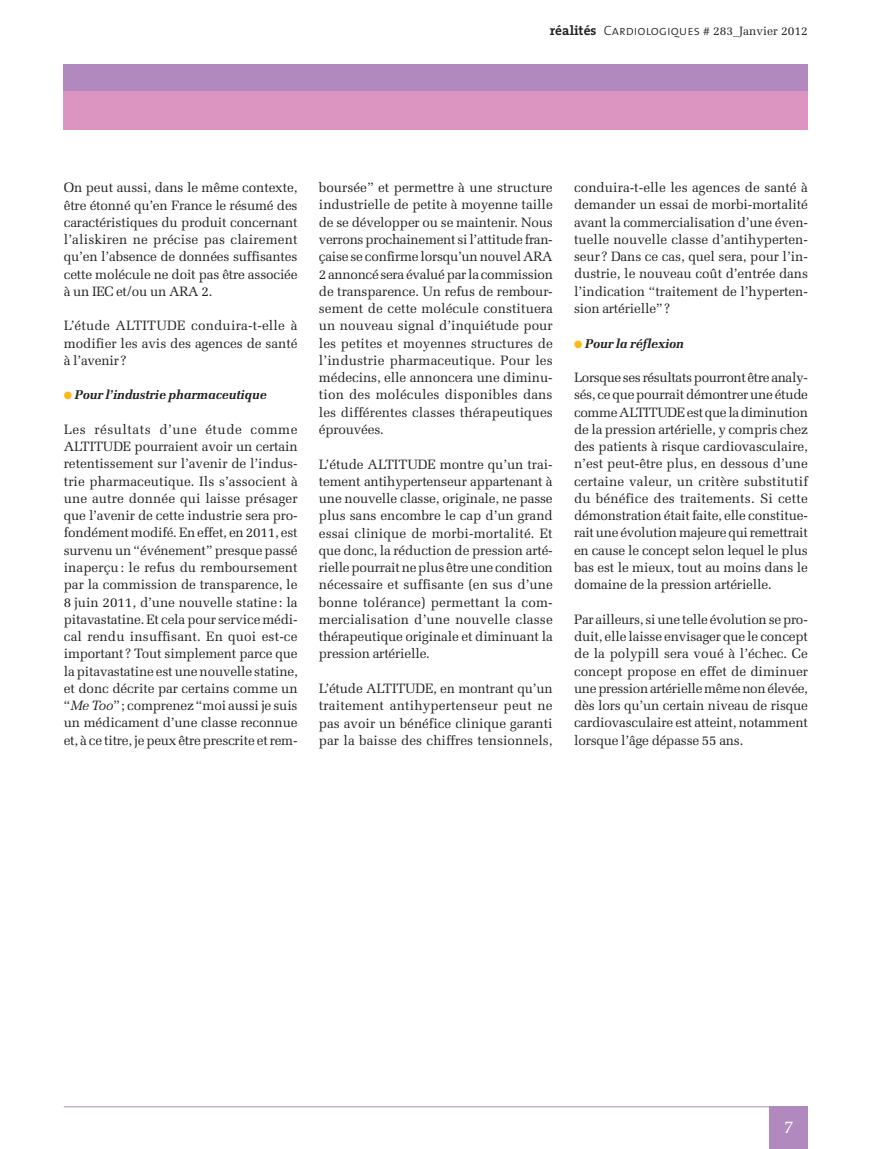
<style>
.page{position:relative;width:893px;height:1149px;background:#fff}
.page>*{position:absolute;margin:0;border:0;box-sizing:border-box;transform-origin:0 0}
.t1{font:18px "Melior";color:#fff}
.t2{font:13.5px/17.2px "Melior";letter-spacing:-.015em;color:#231f20;text-align:justify}
.t3{font:italic 700 12.75px "Melior";letter-spacing:-.015em;color:#231f20}
.t4{font:12px "Melior";color:#231f20}
.s1{font-family:"The Serif";font-weight:700;font-size:13.5px}
.s2{font-family:"The Sans Light Caps";font-size:13.5px}
.s3{color:#fcb814}
.s4{font-style:italic}
</style>
<div class="page">
<div style="left:64px;top:64px;width:744px;height:27px;background:#b289be"></div>
<div style="left:64px;top:91px;width:744px;height:39px;background:#dc94c0"></div>
<div style="left:770px;top:1106px;width:38px;height:42px;background:#b289be"></div>
<hr style="left:64px;top:1106px;width:744px;height:1px;background:#b289be">
<p class="t4" style="left:550px;top:24px;width:260px"><span class="s1">réalités</span> <span class="s2">Cardiologiques</span> # 283_Janvier 2012</p>
<p class="t2" style="left:64px;top:179px;width:235px">On peut aussi, dans le même contexte, être étonné qu’en France le résumé des caractéristiques du produit concernant l’aliskiren ne précise pas clairement qu’en l’absence de données suffisantes cette molécule ne doit pas être associée à un IEC et/ou un ARA 2.</p>
<p class="t2" style="left:64px;top:317px;width:235px">L’étude ALTITUDE conduira-t-elle à modifier les avis des agences de santé à l’avenir?</p>
<p class="t3" style="left:64px;top:387px;width:205px"><span class="s3">●</span> Pour l’industrie pharmaceutique</p>
<p class="t2" style="left:64px;top:420px;width:236px">Les résultats d’une étude comme ALTITUDE pourraient avoir un certain retentissement sur l’avenir de l’indus&shy;trie pharmaceutique. Ils s’associent à une autre donnée qui laisse présager que l’avenir de cette industrie sera pro&shy;fondément modifé. En effet, en 2011, est survenu un “événement” presque passé inaperçu: le refus du remboursement par la commission de transparence, le 8 juin 2011, d’une nouvelle statine: la pitavastatine. Et cela pour service médi&shy;cal rendu insuffisant. En quoi est-ce important? Tout simplement parce que la pitavastatine est une nouvelle statine, et donc décrite par certains comme un “<span class="s4">Me Too</span>”; comprenez “moi aussi je suis un médicament d’une classe reconnue et, à ce titre, je peux être prescrite et rem-</p>
<p class="t2" style="left:319px;top:179px;width:236px">boursée” et permettre à une structure industrielle de petite à moyenne taille de se développer ou se maintenir. Nous verrons prochainement si l’attitude fran&shy;çaise se confirme lorsqu’un nouvel ARA 2 annoncé sera évalué par la commission de transparence. Un refus de rembour&shy;sement de cette molécule constituera un nouveau signal d’inquiétude pour les petites et moyennes structures de l’industrie pharmaceutique. Pour les médecins, elle annoncera une diminu&shy;tion des molécules disponibles dans les différentes classes thérapeutiques éprouvées.</p>
<p class="t2" style="left:319px;top:455px;width:235px">L’étude ALTITUDE montre qu’un trai&shy;tement antihypertenseur appartenant à une nouvelle classe, originale, ne passe plus sans encombre le cap d’un grand essai clinique de morbi-mortalité. Et que donc, la réduction de pression arté&shy;rielle pourrait ne plus être une condition nécessaire et suffisante (en sus d’une bonne tolérance) permettant la com&shy;mercialisation d’une nouvelle classe thérapeutique originale et diminuant la pression artérielle.</p>
<p class="t2" style="left:319px;top:679px;width:235px">L’étude ALTITUDE, en montrant qu’un traitement antihypertenseur peut ne pas avoir un bénéfice clinique garanti par la baisse des chiffres tensionnels,</p>
<p class="t2" style="left:574px;top:179px;width:235px">conduira-t-elle les agences de santé à demander un essai de morbi-mortalité avant la commercialisation d’une éven&shy;tuelle nouvelle classe d’antihyperten&shy;seur? Dans ce cas, quel sera, pour l’in&shy;dustrie, le nouveau coût d’entrée dans l’indication “traitement de l’hyperten&shy;sion artérielle”?</p>
<p class="t3" style="left:574px;top:335px;width:111px"><span class="s3">●</span> Pour la réflexion</p>
<p class="t2" style="left:574px;top:369px;width:235px">Lorsque ses résultats pourront être analy&shy;sés, ce que pourrait démontrer une étude comme ALTITUDE est que la diminution de la pression artérielle, y compris chez des patients à risque cardiovasculaire, n’est peut-être plus, en dessous d’une certaine valeur, un critère substitutif du bénéfice des traitements. Si cette démonstration était faite, elle constitue&shy;rait une évolution majeure qui remettrait en cause le concept selon lequel le plus bas est le mieux, tout au moins dans le domaine de la pression artérielle.</p>
<p class="t2" style="left:574px;top:610px;width:235px">Par ailleurs, si une telle évolution se pro&shy;duit, elle laisse envisager que le concept de la polypill sera voué à l’échec. Ce concept propose en effet de diminuer une pression artérielle même non élevée, dès lors qu’un certain niveau de risque cardiovasculaire est atteint, notamment lorsque l’âge dépasse 55 ans.</p>
<h1 class="t1" style="left:784px;top:1115px;width:12px">7</h1>
</div>
